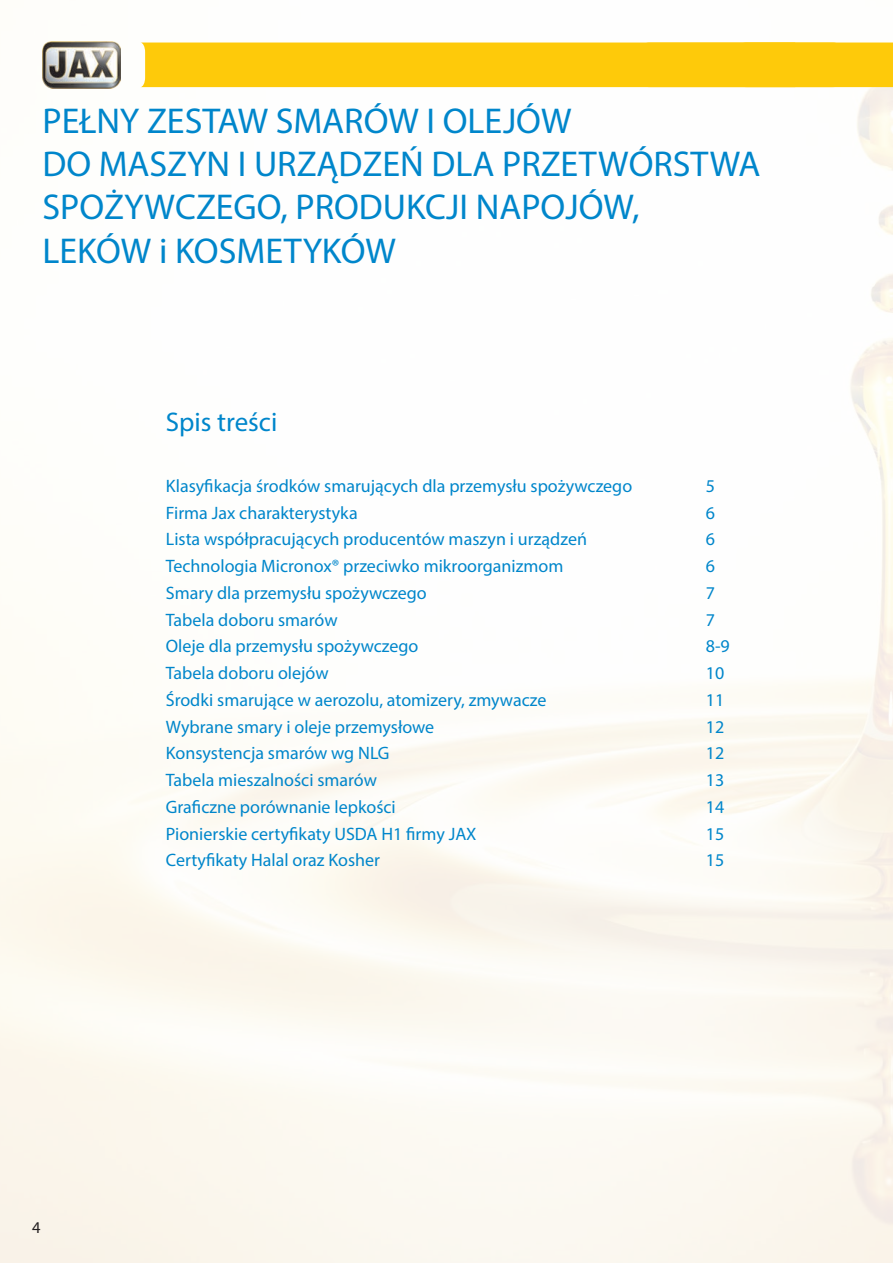
<style>
.page{position:relative;width:893px;height:1263px;background:#fff}
.page>*{position:absolute;margin:0;border:0;box-sizing:border-box;transform-origin:0 0}
.nagłówek_duży{font:36px/43.2px "Myriad Pro";color:#0086cb}
.nagłówek_duży-2{font:27px "Myriad Pro";color:#0086cb}
.spis_treści{font:18px "Myriad Pro";color:#0086cb}
.t1{font:16.5px "Myriad Pro";color:#231f20}
</style>
<div class="page">
<img style="left:0;top:42px;width:893px;height:1221px">
<img style="left:43px;top:41px;width:78px;height:47px">
<div style="left:140px;top:43px;width:753px;height:44px;background:#feca0a"></div>
<p class="nagłówek_duży" style="left:43px;top:99px;width:719px">PEŁNY ZESTAW SMARÓW I OLEJÓW<br>DO MASZYN I URZĄDZEŃ DLA PRZETWÓRSTWA<br>SPOŻYWCZEGO, PRODUKCJI NAPOJÓW,<br>LEKÓW i KOSMETYKÓW</p>
<p class="nagłówek_duży-2" style="left:166px;top:405px;width:113px">Spis treści</p>
<p class="spis_treści" style="left:166px;top:475px;width:468px">Klasyfikacja środków smarujących dla przemysłu spożywczego</p>
<p class="spis_treści" style="left:706px;top:475px;width:11px">5</p>
<p class="spis_treści" style="left:166px;top:501px;width:193px">Firma Jax charakterystyka</p>
<p class="spis_treści" style="left:706px;top:501px;width:11px">6</p>
<p class="spis_treści" style="left:166px;top:528px;width:423px">Lista współpracujących producentów maszyn i urządzeń</p>
<p class="spis_treści" style="left:706px;top:528px;width:11px">6</p>
<p class="spis_treści" style="left:166px;top:555px;width:399px">Technologia Micronox® przeciwko mikroorganizmom</p>
<p class="spis_treści" style="left:706px;top:555px;width:11px">6</p>
<p class="spis_treści" style="left:166px;top:582px;width:262px">Smary dla przemysłu spożywczego</p>
<p class="spis_treści" style="left:706px;top:582px;width:11px">7</p>
<p class="spis_treści" style="left:166px;top:608px;width:173px">Tabela doboru smarów</p>
<p class="spis_treści" style="left:706px;top:608px;width:11px">7</p>
<p class="spis_treści" style="left:166px;top:635px;width:254px">Oleje dla przemysłu spożywczego</p>
<p class="spis_treści" style="left:706px;top:635px;width:25px">8-9</p>
<p class="spis_treści" style="left:166px;top:662px;width:164px">Tabela doboru olejów</p>
<p class="spis_treści" style="left:706px;top:662px;width:20px">10</p>
<p class="spis_treści" style="left:166px;top:689px;width:382px">Środki smarujące w aerozolu, atomizery, zmywacze</p>
<p class="spis_treści" style="left:706px;top:689px;width:20px">11</p>
<p class="spis_treści" style="left:166px;top:715px;width:270px">Wybrane smary i oleje przemysłowe</p>
<p class="spis_treści" style="left:706px;top:715px;width:20px">12</p>
<p class="spis_treści" style="left:166px;top:742px;width:225px">Konsystencja smarów wg NLG</p>
<p class="spis_treści" style="left:706px;top:742px;width:20px">12</p>
<p class="spis_treści" style="left:166px;top:769px;width:213px">Tabela mieszalności smarów</p>
<p class="spis_treści" style="left:706px;top:769px;width:20px">13</p>
<p class="spis_treści" style="left:166px;top:796px;width:231px">Graficzne porównanie lepkości</p>
<p class="spis_treści" style="left:706px;top:796px;width:20px">14</p>
<p class="spis_treści" style="left:166px;top:822px;width:312px">Pionierskie certyfikaty USDA H1 firmy JAX</p>
<p class="spis_treści" style="left:706px;top:822px;width:20px">15</p>
<p class="spis_treści" style="left:166px;top:849px;width:216px">Certyfikaty Halal oraz Kosher</p>
<p class="spis_treści" style="left:706px;top:849px;width:20px">15</p>
<p class="t1" style="left:32px;top:1217px;width:10px">4</p>
</div>
